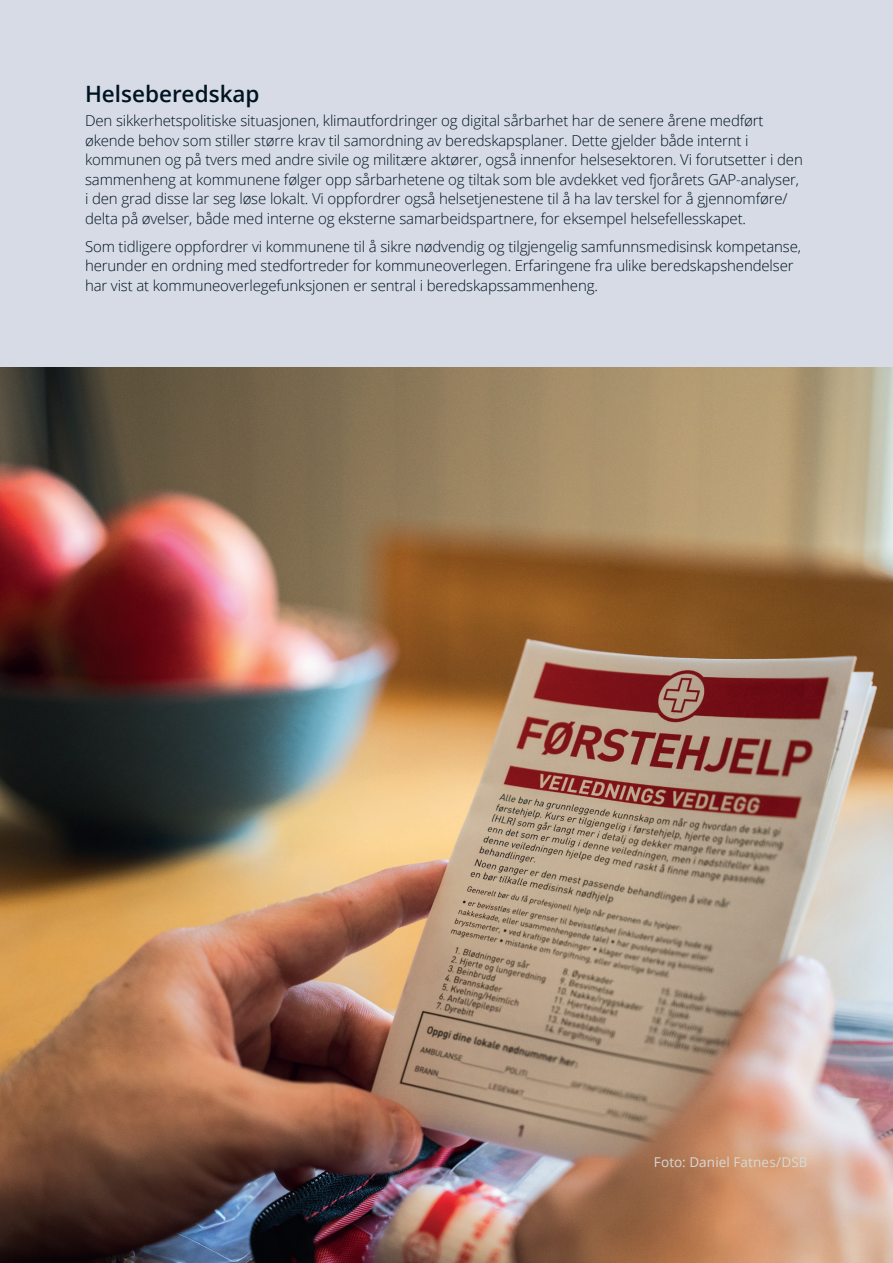
<style>
.page{position:relative;width:893px;height:1263px;background:#fff}
.page>*{position:absolute;margin:0;border:0;box-sizing:border-box;transform-origin:0 0}
.Mellomtittel{font:600 22.5px "Open Sans";color:#001322}
.Brødtekst{font:300 15px/19.5px "Open Sans";letter-spacing:-.01em;color:#001322}
.t1{font:13.5px "Open Sans";letter-spacing:.01em;color:#d6d9d7}
</style>
<div class="page">
<div style="left:0;top:0;width:893px;height:368px;background:#d7dbe5"></div>
<img style="left:0;top:368px;width:893px;height:895px">
<p class="Mellomtittel" style="left:85px;top:79px;width:176px">Helseberedskap</p>
<p class="Brødtekst" style="left:85px;top:110px;width:719px">Den sikkerhetspolitiske situasjonen, klimautfordringer og digital sårbarhet har de senere årene medført økende behov som stiller større krav til samordning av beredskapsplaner. Dette gjelder både internt i kommunen og på tvers med andre sivile og militære aktører, også innenfor helsesektoren. Vi forutsetter i den sammenheng at kommunene følger opp sårbarhetene og tiltak som ble avdekket ved fjorårets GAP-analyser, i den grad disse lar seg løse lokalt. Vi oppfordrer også helsetjenestene til å ha lav terskel for å gjennomføre/ delta på øvelser, både med interne og eksterne samarbeidspartnere, for eksempel helsefellesskapet.</p>
<p class="Brødtekst" style="left:85px;top:236px;width:717px">Som tidligere oppfordrer vi kommunene til å sikre nødvendig og tilgjengelig samfunnsmedisinsk kompetanse, herunder en ordning med stedfortreder for kommuneoverlegen. Erfaringene fra ulike beredskapshendelser har vist at kommuneoverlegefunksjonen er sentral i beredskapssammenheng.</p>
<p class="t1" style="left:654px;top:1152px;width:155px">Foto: Daniel Fatnes/DSB</p>
</div>
